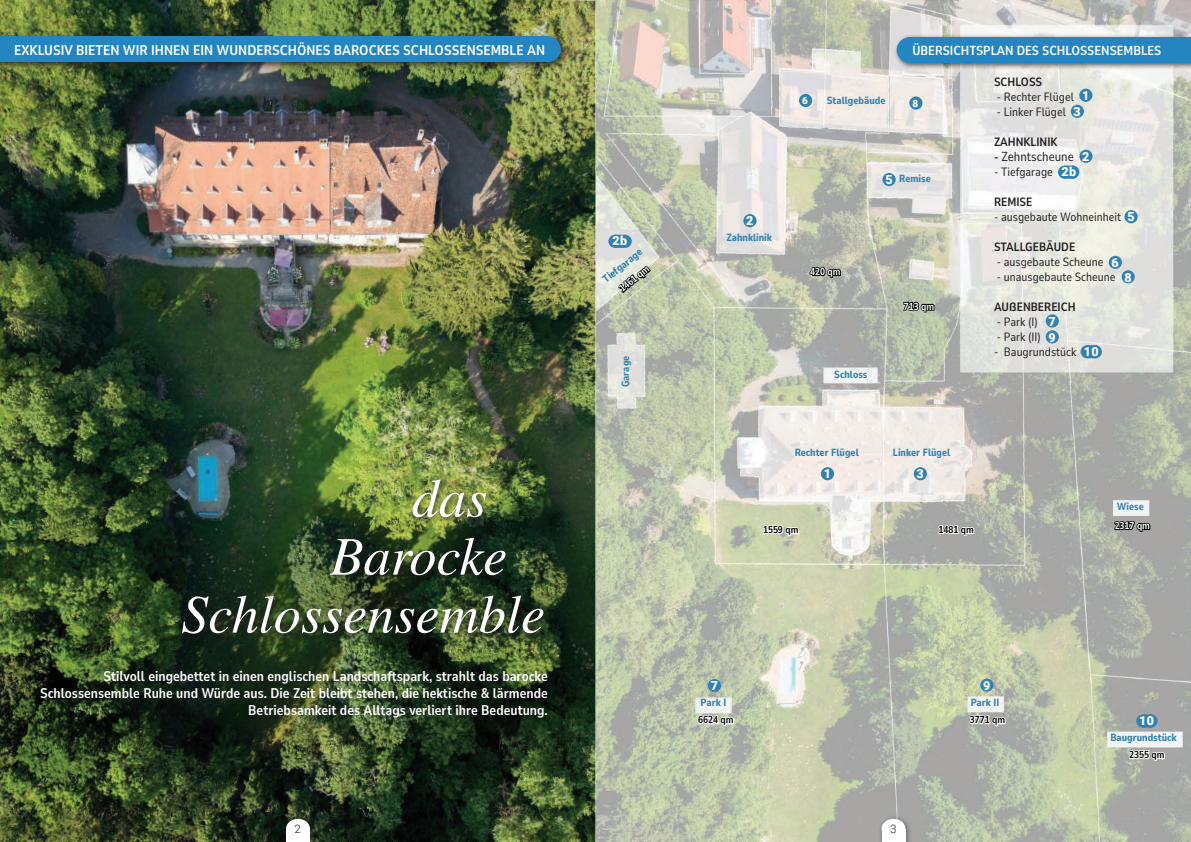
<style>
.page{position:relative;width:1191px;height:842px;background:#fff}
.page>*{position:absolute;margin:0;border:0;box-sizing:border-box;transform-origin:0 0}
.t1{font:italic 54.3px "Times LT Std";color:#fff}
.t2{font:700 14px/16.8px "Nunito Sans 10 pt Condensed";color:#fff;text-align:right}
.t3{font:700 13px "Nunito Sans 10 pt Condensed";color:#fff}
.t4{font:13px "Nunito Sans 10 pt Condensed";color:#231f20}
.t5{font:900 12.5px "Roboto";letter-spacing:.025em;color:#fff}
.t6{font:12px "Nunito Sans 10 pt Condensed";color:#231f20}
.t7{font:700 12px "Nunito Sans 10 pt Condensed";color:#231f20}
.t8{font:300 11.7px "Roboto";color:#231f20}
.t9{font:800 10.4px "Nunito Sans 10 pt Condensed";color:#3182b3}
.t10{font:700 10px "Nunito Sans 10 pt Condensed";color:#040503}
.t11{font:700 10px "Nunito Sans 10 pt Condensed";color:#fff}
.t12{font:900 10px "Roboto";color:#fff}
.s1{font-weight:700;font-size:12px}
</style>
<div class="page">
<img style="left:0;top:0;width:1191px;height:842px">
<svg style="left:696px;top:714px;width:39px;height:14px"></svg>
<svg style="left:968px;top:708px;width:38px;height:19px"></svg>
<svg style="left:1127px;top:749px;width:38px;height:14px"></svg>
<svg style="left:1112px;top:514px;width:39px;height:20px"></svg>
<svg style="left:901px;top:295px;width:34px;height:18px"></svg>
<svg style="left:808px;top:266px;width:33px;height:14px"></svg>
<svg style="left:617px;top:265px;width:35px;height:29px"></svg>
<svg style="left:761px;top:524px;width:38px;height:13px"></svg>
<svg style="left:936px;top:524px;width:39px;height:13px"></svg>
<div style="left:179px;top:477px;width:371px;height:164px;background:#231f20;opacity:.75"></div>
<div style="left:0;top:33px;width:568px;height:37px;background:#231f20;opacity:.75"></div>
<div style="left:0;top:36px;width:549px;height:26px;background:#2485c1"></div>
<div style="left:534px;top:36px;width:27px;height:26px;background:#2586c4;border-radius:50%"></div>
<div style="left:1070px;top:105px;width:14px;height:13px;background:#3182b3;border-radius:50%"></div>
<div style="left:1079px;top:89px;width:13px;height:13px;background:#3182b3;border-radius:50%"></div>
<div style="left:1079px;top:150px;width:13px;height:13px;background:#3182b3;border-radius:50%"></div>
<div style="left:1124px;top:210px;width:13px;height:13px;background:#3182b3;border-radius:50%"></div>
<div style="left:1045px;top:314px;width:13px;height:14px;background:#3182b3;border-radius:50%"></div>
<div style="left:1108px;top:256px;width:14px;height:13px;background:#3182b3;border-radius:50%"></div>
<div style="left:1121px;top:270px;width:13px;height:13px;background:#3182b3;border-radius:50%"></div>
<div style="left:821px;top:467px;width:13px;height:13px;background:#3182b3;border-radius:50%"></div>
<div style="left:743px;top:214px;width:13px;height:13px;background:#3182b3;border-radius:50%"></div>
<div style="left:913px;top:467px;width:14px;height:13px;background:#3182b3;border-radius:50%"></div>
<div style="left:882px;top:173px;width:13px;height:13px;background:#3182b3;border-radius:50%"></div>
<div style="left:799px;top:94px;width:13px;height:13px;background:#3182b3;border-radius:50%"></div>
<div style="left:909px;top:96px;width:13px;height:14px;background:#3182b3;border-radius:50%"></div>
<div style="left:1045px;top:330px;width:13px;height:13px;background:#3182b3;border-radius:50%"></div>
<div style="left:708px;top:679px;width:13px;height:13px;background:#3182b3;border-radius:50%"></div>
<div style="left:980px;top:678px;width:13px;height:14px;background:#3182b3;border-radius:50%"></div>
<div style="left:1066px;top:166px;width:13px;height:13px;background:#3182b3;border-radius:50%"></div>
<div style="left:1064px;top:166px;width:10px;height:13px;background:#3182b3;border:4px solid #3182b3"></div>
<div style="left:1058px;top:166px;width:13px;height:13px;background:#3182b3;border-radius:50%"></div>
<div style="left:618px;top:235px;width:14px;height:13px;background:#3182b3;border-radius:50%"></div>
<div style="left:614px;top:235px;width:11px;height:13px;background:#3182b3"></div>
<div style="left:608px;top:235px;width:13px;height:13px;background:#3182b3;border-radius:50%"></div>
<div style="left:1088px;top:345px;width:14px;height:13px;background:#3182b3;border-radius:50%"></div>
<div style="left:1087px;top:345px;width:9px;height:13px;background:#3182b3"></div>
<div style="left:1080px;top:345px;width:13px;height:13px;background:#3182b3;border-radius:50%"></div>
<div style="left:1144px;top:714px;width:13px;height:13px;background:#3182b3;border-radius:50%"></div>
<div style="left:1142px;top:714px;width:10px;height:13px;background:#3182b3;border:4px solid #3182b3"></div>
<div style="left:1136px;top:714px;width:13px;height:13px;background:#3182b3;border-radius:50%"></div>
<div style="left:893px;top:34px;width:298px;height:36px;background:#231f20;opacity:.75"></div>
<div style="left:908px;top:37px;width:283px;height:26px;background:#2485c1"></div>
<div style="left:896px;top:37px;width:27px;height:26px;background:#2586c4;border-radius:50%"></div>
<div style="left:281px;top:815px;width:35px;height:27px;background:#231f20;opacity:.5"></div>
<div style="left:286px;top:828px;width:24px;height:14px;background:#fff"></div>
<div style="left:286px;top:819px;width:24px;height:19px;background:#fff;border-radius:50%"></div>
<div style="left:877px;top:815px;width:35px;height:27px;background:#231f20;opacity:.5"></div>
<div style="left:881px;top:828px;width:24px;height:14px;background:#fff"></div>
<div style="left:881px;top:819px;width:24px;height:19px;background:#fff;border-radius:50%"></div>
<p class="t2" style="left:14px;top:42px;width:242px">Exklusiv bieten wir Ihnen ein wunders</p>
<p class="t2" style="left:280px;top:42px;width:230px">chönes barockes Schlossensemble</p>
<p class="t2" style="left:527px;top:42px;width:19px">an</p>
<h1 class="t1" style="left:412px;top:469px;width:77px">das</h1>
<h1 class="t1" style="left:330px;top:527px;width:178px">Barocke</h1>
<h1 class="t1" style="left:181px;top:585px;width:365px">Schlossensemble</h1>
<p class="t2" style="left:40px;top:667px;width:509px">Stilvoll eingebettet in einen englischen Landschaftspark, strahlt das barocke<br>Schlossensemble Ruhe und Würde aus. Die Zeit bleibt stehen, die hektische &amp; lärmende<br>Betriebsamkeit des Alltags verliert ihre Bedeutung.</p>
<p class="t5" style="left:612px;top:232px;width:16px">2b</p>
<p class="t9" style="left:599px;top:274px;width:49px;rotate:-39deg">Tiefgarage</p>
<p class="t11" style="left:616px;top:284px;width:37px;rotate:-39deg">1461 qm</p>
<p class="t9" style="left:618px;top:387px;width:33px;rotate:-90deg">Garage</p>
<p class="t5" style="left:746px;top:212px;width:9px">2</p>
<p class="t9" style="left:726px;top:230px;width:47px">Zahnklinik</p>
<p class="t3" style="left:912px;top:41px;width:17px">Übers</p>
<p class="t3" style="left:950px;top:41px;width:213px">ichtsplan Des SchlossensembleS</p>
<p class="t12" style="left:802px;top:93px;width:7px">6</p>
<p class="t12" style="left:912px;top:96px;width:7px">8</p>
<p class="t9" style="left:827px;top:93px;width:60px">Stallgebäude</p>
<p class="t9" style="left:899px;top:171px;width:33px">Remise</p>
<p class="t5" style="left:885px;top:171px;width:9px">5</p>
<p class="t11" style="left:810px;top:265px;width:32px">420 qm</p>
<p class="t9" style="left:834px;top:367px;width:35px">Schloss</p>
<p class="t11" style="left:903px;top:299px;width:32px">713 qm</p>
<p class="t7" style="left:994px;top:73px;width:50px">SCH LOSS</p>
<p class="t6" style="left:996px;top:88px;width:79px">- Rechter Flügel</p>
<p class="t6" style="left:996px;top:103px;width:71px">- Linker Flügel</p>
<p class="t7" style="left:994px;top:133px;width:23px">ZAHNK</p>
<p class="t7" style="left:1030px;top:133px;width:12px">LINIK</p>
<p class="t4" style="left:994px;top:147px;width:81px"><span class="s1">-</span> Zehntscheune</p>
<p class="t6" style="left:994px;top:163px;width:60px">- Tiefgarage</p>
<p class="t7" style="left:994px;top:193px;width:40px">REMISE</p>
<p class="t6" style="left:994px;top:208px;width:128px">- ausgebaute Wohneinheit</p>
<p class="t7" style="left:994px;top:238px;width:83px">STALLGEBÄUDE</p>
<p class="t6" style="left:996px;top:253px;width:108px">- ausgebaute Scheune</p>
<p class="t6" style="left:996px;top:268px;width:120px">- unausgebaute Scheune</p>
<p class="t7" style="left:994px;top:298px;width:83px">AUßENBEREICH</p>
<p class="t6" style="left:996px;top:313px;width:43px">- Park (I)</p>
<p class="t6" style="left:996px;top:328px;width:46px">- Park (II)</p>
<p class="t6" style="left:994px;top:343px;width:84px">- Baugrundstück</p>
<p class="t5" style="left:1082px;top:87px;width:9px">1</p>
<p class="t5" style="left:1073px;top:103px;width:9px">3</p>
<p class="t5" style="left:1082px;top:148px;width:9px">2</p>
<p class="t5" style="left:1061px;top:163px;width:16px">2b</p>
<p class="t5" style="left:1127px;top:208px;width:9px">5</p>
<p class="t5" style="left:1111px;top:254px;width:9px">6</p>
<p class="t5" style="left:1124px;top:268px;width:9px">8</p>
<p class="t5" style="left:1048px;top:312px;width:9px">7</p>
<p class="t5" style="left:1048px;top:328px;width:9px">9</p>
<p class="t5" style="left:1083px;top:343px;width:16px">10</p>
<p class="t9" style="left:794px;top:445px;width:66px">Rechter Flügel</p>
<p class="t9" style="left:893px;top:445px;width:59px">Linker Flügel</p>
<p class="t5" style="left:823px;top:465px;width:9px">1</p>
<p class="t5" style="left:916px;top:465px;width:9px">3</p>
<p class="t9" style="left:1116px;top:499px;width:28px">Wiese</p>
<p class="t10" style="left:763px;top:522px;width:37px">1559 qm</p>
<p class="t10" style="left:938px;top:522px;width:37px">1481 qm</p>
<p class="t11" style="left:1114px;top:519px;width:37px">2317 qm</p>
<p class="t5" style="left:711px;top:677px;width:9px">7</p>
<p class="t5" style="left:983px;top:676px;width:9px">9</p>
<p class="t9" style="left:700px;top:695px;width:27px">Park I</p>
<p class="t9" style="left:970px;top:695px;width:30px">Park II</p>
<p class="t10" style="left:698px;top:713px;width:37px">6624 qm</p>
<p class="t10" style="left:970px;top:713px;width:37px">3771 qm</p>
<p class="t5" style="left:1139px;top:712px;width:16px">10</p>
<p class="t9" style="left:1110px;top:730px;width:68px">Baugrundstück</p>
<p class="t10" style="left:1129px;top:748px;width:37px">2355 qm</p>
<p class="t8" style="left:294px;top:821px;width:8px">2</p>
<p class="t8" style="left:890px;top:821px;width:8px">3</p>
</div>
